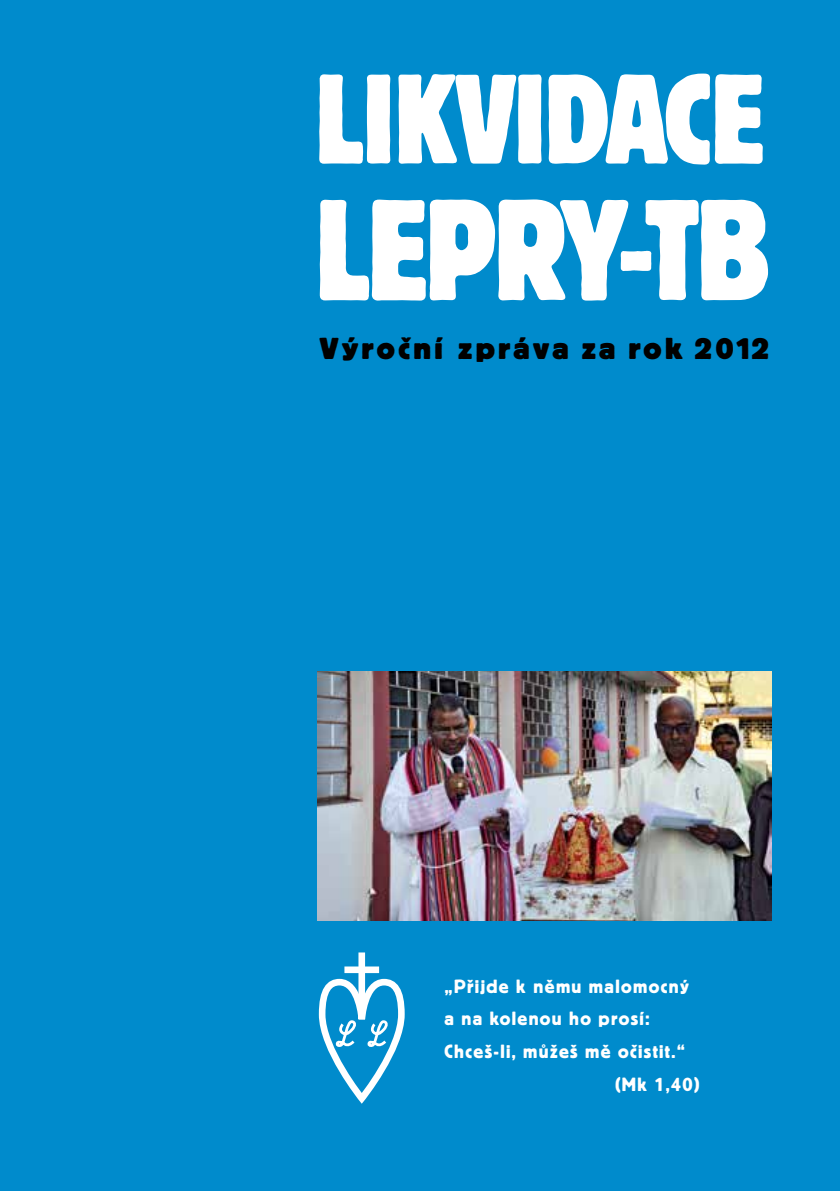
<style>
.page{position:relative;width:840px;height:1191px;background:#fff}
.page>*{position:absolute;margin:0;border:0;box-sizing:border-box;transform-origin:0 0}
.t1{font:condensed 142px "Block Pro";letter-spacing:-.03em;color:#fff}
.t2{font:condensed 126px "Block Pro";letter-spacing:-.015em;color:#fff}
.t3{font:700 30px "Block Pro";letter-spacing:.11em;color:#000}
.t4{font:19px "Block Pro";letter-spacing:.07em;color:#fff}
</style>
<div class="page">
<div style="left:0;top:0;width:839px;height:1191px;background:#008bcc"></div>
<svg style="left:318px;top:975px;width:87px;height:129px"></svg>
<div style="left:358px;top:952px;width:7px;height:67px;background:#fff"></div>
<div style="left:344px;top:966px;width:35px;height:7px;background:#fff"></div>
<img style="left:317px;top:671px;width:454px;height:249px">
<h2 class="t2" style="left:315px;top:38px;width:452px">LIKVIDACE</h2>
<h1 class="t1" style="left:315px;top:158px;width:456px">LEPRY-TB</h1>
<h3 class="t3" style="left:319px;top:329px;width:451px">Výroční zpráva za rok 2012</h3>
<p class="t4" style="left:444px;top:973px;width:245px">„Přijde k němu malomocný</p>
<p class="t4" style="left:444px;top:1006px;width:207px">a na kolenou ho prosí:</p>
<p class="t4" style="left:444px;top:1039px;width:242px">Chceš-li, můžeš mě očistit.“</p>
<p class="t4" style="left:614px;top:1071px;width:86px">(Mk 1,40)</p>
</div>
